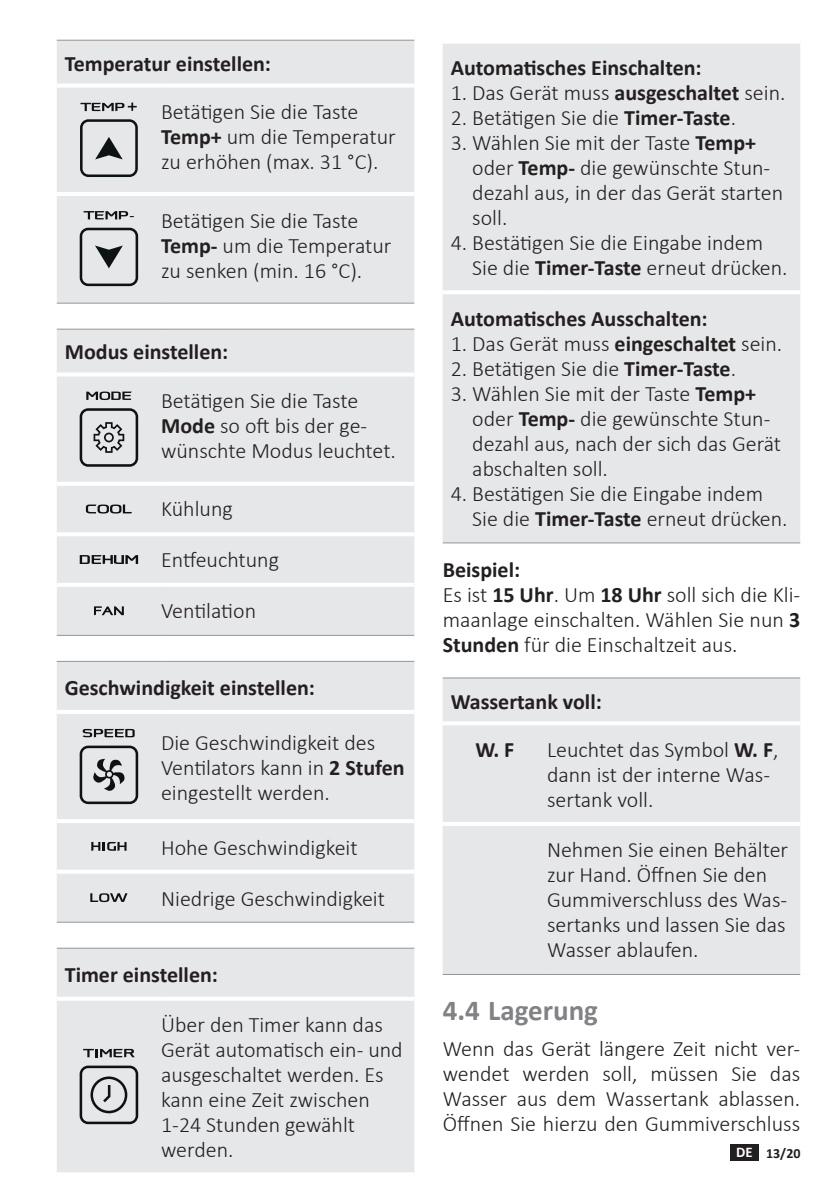
<style>
.page{position:relative;width:840px;height:1191px;background:#fff}
.page>*{position:absolute;margin:0;border:0;box-sizing:border-box;transform-origin:0 0}
.t1{font:700 29px "Calibri";color:#808285}
.t2{font:300 22px/25px "Calibri";color:#231f20}
.t3{font:700 22px/48px "Calibri";color:#231f20}
.t4{font:700 14px "Calibri";color:#231f20}
.s1{font-weight:700}
.s2{font-size:14.8px;color:#fff}
</style>
<div class="page">
<div style="left:729px;top:1144px;width:29px;height:16px;background:#231f20"></div>
<div style="left:57px;top:41px;width:357px;height:262px;background:#e6e7e9"></div>
<hr style="left:57px;top:84px;width:104px;height:4px;background:#fff">
<hr style="left:161px;top:84px;width:253px;height:4px;background:#fff">
<hr style="left:57px;top:40px;width:104px;height:1px;background:#939598">
<hr style="left:161px;top:40px;width:253px;height:1px;background:#939598">
<hr style="left:57px;top:303px;width:104px;height:1px;background:#939598">
<hr style="left:161px;top:303px;width:253px;height:1px;background:#939598">
<hr style="left:57px;top:192px;width:104px;height:4px;background:#fff">
<hr style="left:161px;top:192px;width:253px;height:4px;background:#fff">
<svg style="left:80px;top:119px;width:58px;height:58px;background:#b3b5b7"></svg>
<svg style="left:80px;top:103px;width:57px;height:8px"></svg>
<svg style="left:84px;top:211px;width:50px;height:8px"></svg>
<svg style="left:80px;top:228px;width:58px;height:58px;background:#b4b6b8"></svg>
<div style="left:57px;top:330px;width:357px;height:305px;background:#e6e7e9"></div>
<svg style="left:57px;top:372px;width:104px;height:4px"></svg>
<svg style="left:161px;top:372px;width:253px;height:4px"></svg>
<hr style="left:57px;top:482px;width:104px;height:4px;background:#fff">
<hr style="left:161px;top:482px;width:253px;height:4px;background:#fff">
<hr style="left:57px;top:532px;width:104px;height:4px;background:#fff">
<hr style="left:161px;top:532px;width:253px;height:4px;background:#fff">
<hr style="left:57px;top:583px;width:104px;height:4px;background:#fff">
<hr style="left:161px;top:583px;width:253px;height:4px;background:#fff">
<hr style="left:57px;top:329px;width:104px;height:1px;background:#939598">
<hr style="left:161px;top:329px;width:253px;height:1px;background:#939598">
<hr style="left:57px;top:635px;width:104px;height:1px;background:#939598">
<hr style="left:161px;top:635px;width:253px;height:1px;background:#939598">
<svg style="left:86px;top:391px;width:46px;height:9px"></svg>
<svg style="left:80px;top:408px;width:58px;height:59px;background:#b3b5b7"></svg>
<svg style="left:86px;top:504px;width:46px;height:9px"></svg>
<svg style="left:80px;top:555px;width:58px;height:9px"></svg>
<svg style="left:94px;top:606px;width:30px;height:9px"></svg>
<div style="left:57px;top:662px;width:357px;height:259px;background:#e6e7e9"></div>
<hr style="left:57px;top:661px;width:104px;height:1px;background:#939598">
<hr style="left:161px;top:661px;width:253px;height:1px;background:#939598">
<hr style="left:57px;top:921px;width:104px;height:1px;background:#939598">
<hr style="left:161px;top:921px;width:253px;height:1px;background:#939598">
<hr style="left:57px;top:710px;width:104px;height:4px;background:#fff">
<hr style="left:161px;top:710px;width:253px;height:4px;background:#fff">
<hr style="left:57px;top:819px;width:104px;height:4px;background:#fff">
<hr style="left:161px;top:819px;width:253px;height:4px;background:#fff">
<svg style="left:57px;top:869px;width:104px;height:4px"></svg>
<svg style="left:161px;top:869px;width:253px;height:4px"></svg>
<svg style="left:80px;top:745px;width:58px;height:59px;background:#adafb1"></svg>
<svg style="left:83px;top:729px;width:52px;height:8px"></svg>
<svg style="left:91px;top:842px;width:35px;height:9px"></svg>
<svg style="left:90px;top:893px;width:37px;height:9px"></svg>
<div style="left:57px;top:948px;width:357px;height:224px;background:#e6e7e9"></div>
<hr style="left:57px;top:947px;width:104px;height:1px;background:#939598">
<hr style="left:161px;top:947px;width:253px;height:1px;background:#939598">
<svg style="left:57px;top:996px;width:104px;height:4px"></svg>
<svg style="left:161px;top:996px;width:253px;height:4px"></svg>
<svg style="left:83px;top:1048px;width:52px;height:9px"></svg>
<svg style="left:80px;top:1065px;width:58px;height:59px;background:#b1b3b5"></svg>
<div style="left:443px;top:44px;width:356px;height:498px;background:#e6e7e9"></div>
<hr style="left:442px;top:290px;width:104px;height:4px;background:#fff">
<hr style="left:546px;top:290px;width:253px;height:4px;background:#fff">
<hr style="left:442px;top:542px;width:104px;height:1px;background:#939598">
<hr style="left:546px;top:542px;width:253px;height:1px;background:#939598">
<div style="left:442px;top:678px;width:357px;height:296px;background:#e6e7e9"></div>
<hr style="left:442px;top:721px;width:104px;height:4px;background:#fff">
<hr style="left:546px;top:721px;width:253px;height:4px;background:#fff">
<hr style="left:442px;top:677px;width:104px;height:1px;background:#939598">
<hr style="left:546px;top:677px;width:253px;height:1px;background:#939598">
<hr style="left:442px;top:974px;width:104px;height:1px;background:#939598">
<hr style="left:546px;top:974px;width:253px;height:1px;background:#939598">
<hr style="left:442px;top:822px;width:104px;height:4px;background:#fff">
<hr style="left:546px;top:822px;width:253px;height:4px;background:#fff">
<p class="t3" style="left:65px;top:40px;width:208px">Temperatur einstellen:</p>
<p class="t2" style="left:161px;top:99px;width:236px">Betätigen Sie die Taste<br><span class="s1">Temp+</span> um die Temperatur zu erhöhen (max. 31 °C).</p>
<p class="t2" style="left:161px;top:207px;width:232px">Betätigen Sie die Taste<br><span class="s1">Temp-</span> um die Temperatur zu senken (min. 16 °C).</p>
<p class="t3" style="left:65px;top:328px;width:165px">Modus einstellen:</p>
<p class="t2" style="left:161px;top:388px;width:236px">Betätigen Sie die Taste<br><span class="s1">Mode</span> so oft bis der ge&shy;wünschte Modus leuchtet.</p>
<p class="t2" style="left:161px;top:496px;width:73px">Kühlung</p>
<p class="t2" style="left:161px;top:546px;width:119px">Entfeuchtung</p>
<p class="t2" style="left:161px;top:598px;width:96px">Ventilation</p>
<p class="t3" style="left:65px;top:663px;width:252px">Geschwindigkeit einstellen:</p>
<p class="t2" style="left:161px;top:729px;width:245px">Die Geschwindigkeit des<br>Ventilators kann in <span class="s1">2 Stufen </span>eingestellt werden.</p>
<p class="t2" style="left:161px;top:834px;width:198px">Hohe Geschwindigkeit</p>
<p class="t2" style="left:161px;top:886px;width:225px">Niedrige Geschwindigkeit</p>
<p class="t3" style="left:65px;top:950px;width:155px">Timer einstellen:</p>
<p class="t2" style="left:161px;top:1012px;width:243px">Über den Timer kann das<br>Gerät automatisch ein- und ausgeschaltet werden. Es kann eine Zeit zwischen<br>1-24 Stunden gewählt werden.</p>
<p class="t3" style="left:450px;top:44px;width:252px">Automatisches Einschalten:</p>
<p class="t2" style="left:450px;top:80px;width:336px">1. Das Gerät muss <span class="s1">ausgeschaltet</span> sein.</p>
<p class="t2" style="left:450px;top:105px;width:287px">2. Betätigen Sie die <span class="s1">Timer-Taste</span>.</p>
<p class="t2" style="left:472px;top:130px;width:312px;text-indent:-22px">3. Wählen Sie mit der Taste <span class="s1">Temp+ </span>oder <span class="s1">Temp-</span> die gewünschte Stun&shy;dezahl aus, in der das Gerät starten soll.</p>
<p class="t2" style="left:472px;top:230px;width:317px;text-indent:-22px">4. Bestätigen Sie die Eingabe indem<br>Sie die <span class="s1">Timer-Taste</span> erneut drücken.</p>
<p class="t3" style="left:450px;top:294px;width:258px">Automatisches Ausschalten:</p>
<p class="t2" style="left:450px;top:331px;width:333px">1. Das Gerät muss <span class="s1">eingeschaltet</span> sein.</p>
<p class="t2" style="left:450px;top:356px;width:287px">2. Betätigen Sie die <span class="s1">Timer-Taste</span>.</p>
<p class="t2" style="left:472px;top:381px;width:310px;text-indent:-22px">3. Wählen Sie mit der Taste <span class="s1">Temp+ </span>oder <span class="s1">Temp-</span> die gewünschte Stun&shy;dezahl aus, nach der sich das Gerät abschalten soll.</p>
<p class="t2" style="left:472px;top:481px;width:317px;text-indent:-22px">4. Bestätigen Sie die Eingabe indem<br>Sie die <span class="s1">Timer-Taste</span> erneut drücken.</p>
<p class="t2" style="left:442px;top:557px;width:359px"><span class="s1">Beispiel:<br></span>Es ist <span class="s1">15 Uhr</span>. Um <span class="s1">18 Uhr</span> soll sich die Kli&shy;maanlage einschalten. Wählen Sie nun <span class="s1">3<br>Stunden</span> für die Einschaltzeit aus.</p>
<p class="t3" style="left:475px;top:677px;width:128px;text-indent:-25px">Wassertank voll:<br>W. F</p>
<p class="t2" style="left:546px;top:737px;width:233px">Leuchtet das Symbol <span class="s1">W. F</span>, dann ist der interne Was&shy;sertank voll.</p>
<p class="t2" style="left:546px;top:837px;width:242px">Nehmen Sie einen Behälter zur Hand. Öffnen Sie den<br>Gummiverschluss des Was&shy;sertanks und lassen Sie das<br>Wasser ablaufen.</p>
<h1 class="t1" style="left:442px;top:989px;width:157px">4.4 Lagerung</h1>
<p class="t2" style="left:442px;top:1036px;width:359px;text-align:justify">Wenn das Gerät längere Zeit nicht ver&shy;wendet werden soll, müssen Sie das Wasser aus dem Wassertank ablassen.<br>Öffnen Sie hierzu den Gummiverschluss</p>
<p class="t4" style="left:735px;top:1143px;width:66px"><span class="s2">DE</span> 13/20</p>
</div>
